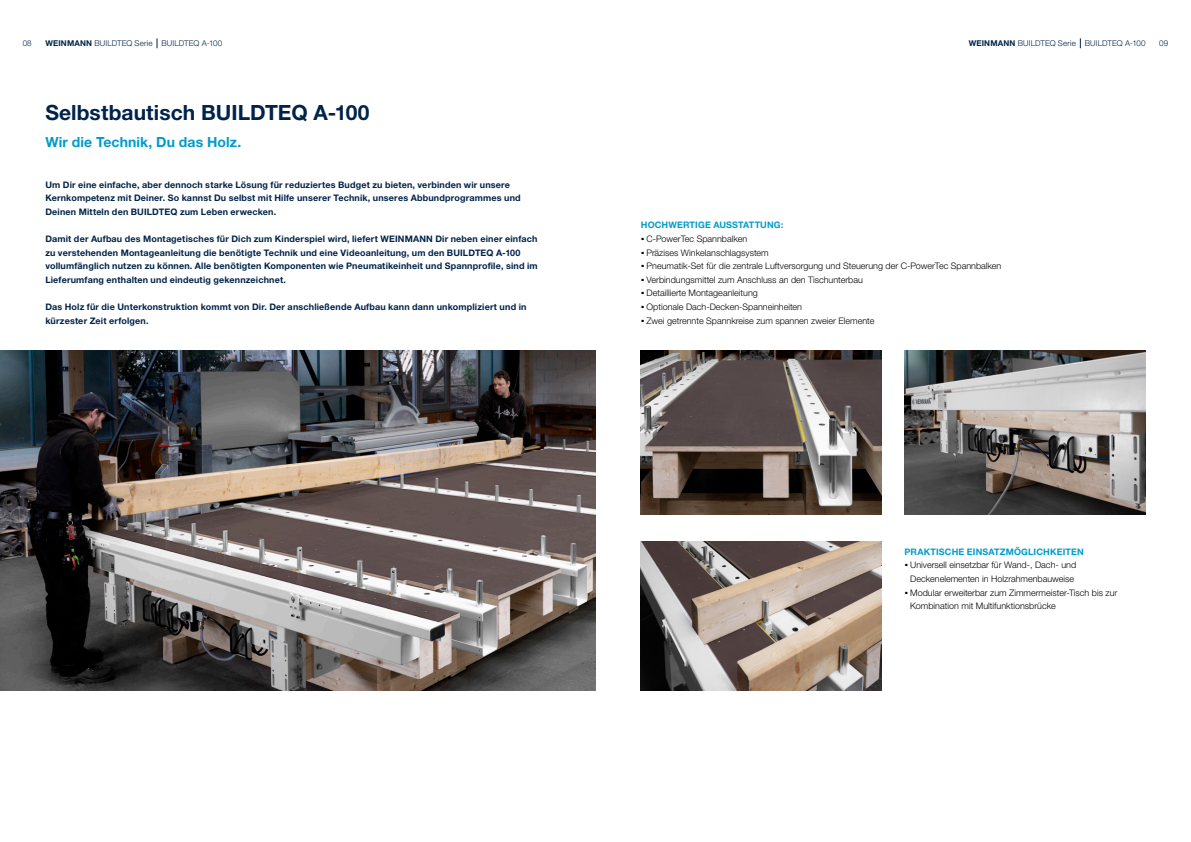
<style>
.page{position:relative;width:1191px;height:842px;background:#fff}
.page>*{position:absolute;margin:0;border:0;box-sizing:border-box;transform-origin:0 0}
.Headline_21pt_25_2_black{font:700 21px "Helvetica Neue LTW1 G";color:#00234a}
.Headline_21pt_25_2_bluelight{font:700 14px "Helvetica Neue LTW1 G";letter-spacing:.005em;color:#009ccb}
.Text_9pt_13_6_light_black{font:700 9px/13.6px "Helvetica Neue LTW1 G";letter-spacing:.02em;color:#00234a}
.t1{font:300 9px/13.6px "Helvetica Neue LTW1 G";color:#000;text-align:center}
.Text_9pt_13_6_light_black-2{font:700 9px "Helvetica Neue LTW1 G";letter-spacing:.015em;color:#009ccb}
._01_Musterseiten_Rubriken_Pagina_rechts{font:300 8px "Helvetica Neue LTW1 G";letter-spacing:.015em;color:#00234a}
._01_Musterseiten_Rubriken_Pagina_links{font:300 8px "Helvetica Neue LTW1 G";letter-spacing:.015em;color:#00234a}
.s1{font-weight:700}
.s2{font-weight:700;font-size:14px}
</style>
<div class="page">
<img style="left:641px;top:541px;width:241px;height:150px">
<img style="left:904px;top:351px;width:241px;height:163px">
<img style="left:0;top:351px;width:595px;height:340px">
<img style="left:641px;top:351px;width:241px;height:163px">
<p class="_01_Musterseiten_Rubriken_Pagina_links" style="left:45px;top:39px;width:178px"><span class="s1">WEINMANN</span> BUILDTEQ Serie BUILDTEQ A-100</p>
<p class="_01_Musterseiten_Rubriken_Pagina_rechts" style="left:968px;top:39px;width:178px"><span class="s1">WEINMANN</span> BUILDTEQ Serie BUILDTEQ A-100</p>
<p class="_01_Musterseiten_Rubriken_Pagina_rechts" style="left:23px;top:39px;width:11px">08</p>
<p class="_01_Musterseiten_Rubriken_Pagina_rechts" style="left:1159px;top:39px;width:11px">09</p>
<p class="Headline_21pt_25_2_black" style="left:45px;top:99px;width:326px">Selbstbautisch BUILDTEQ A-100</p>
<p class="Headline_21pt_25_2_bluelight" style="left:45px;top:133px;width:197px">Wir die Technik, Du das Holz.</p>
<p class="Text_9pt_13_6_light_black" style="left:45px;top:178px;width:477px">Um Dir eine einfache, aber dennoch starke Lösung für reduziertes Budget zu bieten, verbinden wir unsere<br>Kernkompetenz mit Deiner. So kannst Du selbst mit Hilfe unserer Technik, unseres Abbundprogrammes und<br>Deinen Mitteln den BUILDTEQ zum Leben erwecken.</p>
<p class="Text_9pt_13_6_light_black" style="left:45px;top:232px;width:494px">Damit der Aufbau des Montagetisches für Dich zum Kinderspiel wird, liefert WEINMANN Dir neben einer einfach zu verstehenden Montageanleitung die benötigte Technik und eine Videoanleitung, um den BUILDTEQ A-100 vollumfänglich nutzen zu können. Alle benötigten Komponenten wie Pneumatikeinheit und Spannprofile, sind im Lieferumfang enthalten und eindeutig gekennzeichnet.</p>
<p class="Text_9pt_13_6_light_black" style="left:45px;top:300px;width:482px">Das Holz für die Unterkonstruktion kommt von Dir. Der anschließende Aufbau kann dann unkompliziert und in kürzester Zeit erfolgen.</p>
<p class="Text_9pt_13_6_light_black-2" style="left:641px;top:220px;width:144px">HOCHWERTIGE AUSSTATTUNG:</p>
<p class="t1" style="left:641px;top:232px;width:108px"><span class="s2">·</span> C-PowerTec Spannbalken</p>
<p class="t1" style="left:641px;top:246px;width:129px"><span class="s2">·</span> Präzises Winkelanschlagsystem</p>
<p class="t1" style="left:641px;top:259px;width:362px"><span class="s2">·</span> Pneumatik-Set für die zentrale Luftversorgung und Steuerung der C-PowerTec Spannbalken</p>
<p class="t1" style="left:641px;top:273px;width:223px"><span class="s2">·</span> Verbindungsmittel zum Anschluss an den Tischunterbau</p>
<p class="t1" style="left:641px;top:286px;width:118px"><span class="s2">·</span> Detaillierte Montageanleitung</p>
<p class="t1" style="left:641px;top:300px;width:163px"><span class="s2">·</span> Optionale Dach-Decken-Spanneinheiten</p>
<p class="t1" style="left:641px;top:314px;width:235px"><span class="s2">·</span> Zwei getrennte Spannkreise zum spannen zweier Elemente</p>
<p class="Text_9pt_13_6_light_black-2" style="left:904px;top:546px;width:181px">PRAKTISCHE EINSATZMÖGLICHKEITEN</p>
<p class="t1" style="left:904px;top:558px;width:173px"><span class="s2">·</span> Universell einsetzbar für Wand-, Dach- und<br>Deckenelementen in Holzrahmenbauweise</p>
<p class="t1" style="left:910px;top:586px;width:209px;text-align:left;text-indent:-6px"><span class="s2">·</span> Modular erweiterbar zum Zimmermeister-Tisch bis zur<br>Kombination mit Multifunktionsbrücke</p>
</div>
